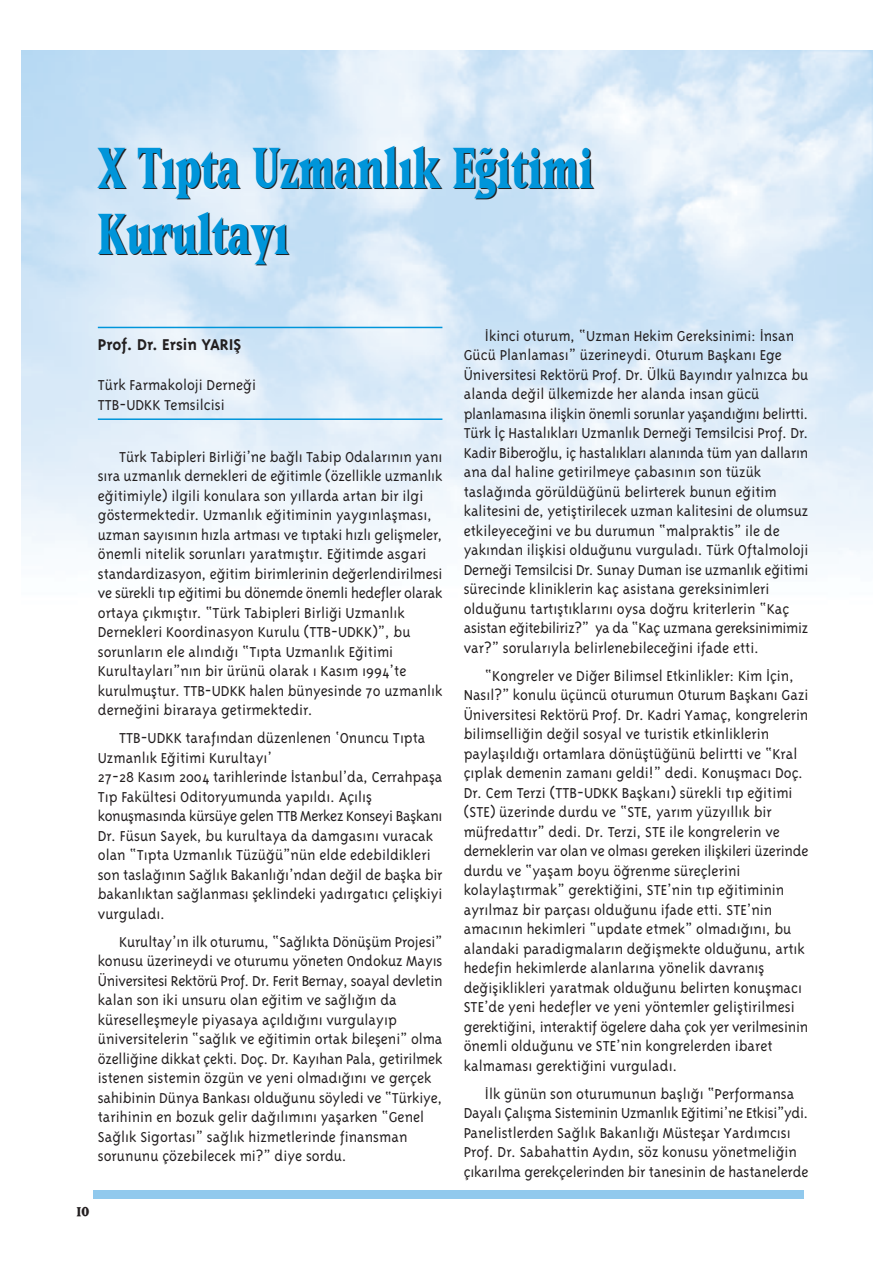
<style>
.page{position:relative;width:893px;height:1263px;background:#fff}
.page>*{position:absolute;margin:0;border:0;box-sizing:border-box;transform-origin:0 0}
.t1{font:800 66px/66px "Matrix Trk";color:#0095da;scale:.7 1}
.t2{font:800 21px "Matrix Trk";color:#231f20;scale:.7 1}
.t3{font:700 18px "Triplex";color:#231f20}
.t4{font:300 16.5px/19.5px "Triplex";color:#231f20}
</style>
<div class="page">
<hr style="left:98px;top:327px;width:344px;height:1px;background:#0095da">
<hr style="left:98px;top:418px;width:344px;height:2px;background:#0095da">
<div style="left:94px;top:1191px;width:710px;height:8px;background:#91c9ed"></div>
<h1 class="t1" style="left:98px;top:134px;width:709px">X T›pta Uzmanl›k E¤itimi<br>Kurultay›</h1>
<p class="t3" style="left:98px;top:337px;width:145px">Prof. Dr. Ersin YARIfi</p>
<p class="t4" style="left:98px;top:376px;width:160px">Türk Farmakoloji Derne¤i<br>TTB-UDKK Temsilcisi</p>
<p class="t4" style="left:98px;top:448px;width:346px;text-indent:21px">Türk Tabipleri Birli¤i’ne ba¤l› Tabip Odalar›n›n yan› s›ra uzmanl›k dernekleri de e¤itimle (özellikle uzmanl›k e¤itimiyle) ilgili konulara son y›llarda artan bir ilgi göstermektedir. Uzmanl›k e¤itiminin yayg›nlaflmas›, uzman say›s›n›n h›zla artmas› ve t›ptaki h›zl› geliflmeler, önemli nitelik sorunlar› yaratm›flt›r. E¤itimde asgari standardizasyon, e¤itim birimlerinin de¤erlendirilmesi ve sürekli t›p e¤itimi bu dönemde önemli hedefler olarak ortaya ç›km›flt›r. “Türk Tabipleri Birli¤i Uzmanl›k Dernekleri Koordinasyon Kurulu (TTB-UDKK)”, bu sorunlar›n ele al›nd›¤› “T›pta Uzmanl›k E¤itimi Kurultaylar›”n›n bir ürünü olarak 1 Kas›m 1994’te kurulmufltur. TTB-UDKK halen bünyesinde 70 uzmanl›k derne¤ini biraraya getirmektedir.</p>
<p class="t4" style="left:98px;top:730px;width:346px;text-indent:21px">TTB-UDKK taraf›ndan düzenlenen ‘Onuncu T›pta Uzmanl›k E¤itimi Kurultay›’<br>27-28 Kas›m 2004 tarihlerinde ‹stanbul’da, Cerrahpafla T›p Fakültesi Oditoryumunda yap›ld›. Aç›l›fl konuflmas›nda kürsüye gelen TTB Merkez Konseyi Baflkan› Dr. Füsun Sayek, bu kurultaya da damgas›n› vuracak olan “T›pta Uzmanl›k Tüzü¤ü”nün elde edebildikleri son tasla¤›n›n Sa¤l›k Bakanl›¤›’ndan de¤il de baflka bir bakanl›ktan sa¤lanmas› fleklindeki yad›rgat›c› çeliflkiyi vurgulad›.</p>
<p class="t4" style="left:98px;top:933px;width:346px;text-indent:21px">Kurultay’›n ilk oturumu, “Sa¤l›kta Dönüflüm Projesi” konusu üzerineydi ve oturumu yöneten Ondokuz May›s Üniversitesi Rektörü Prof. Dr. Ferit Bernay, soayal devletin kalan son iki unsuru olan e¤itim ve sa¤l›¤›n da küreselleflmeyle piyasaya aç›ld›¤›n› vurgulay›p üniversitelerin “sa¤l›k ve e¤itimin ortak bilefleni” olma özelli¤ine dikkat çekti. Doç. Dr. Kay›han Pala, getirilmek istenen sistemin özgün ve yeni olmad›¤›n› ve gerçek sahibinin Dünya Bankas› oldu¤unu söyledi ve “Türkiye, tarihinin en bozuk gelir da¤›l›m›n› yaflarken “Genel Sa¤l›k Sigortas›” sa¤l›k hizmetlerinde finansman sorununu çözebilecek mi?” diye sordu.</p>
<p class="t2" style="left:77px;top:1199px;width:20px">10</p>
<p class="t4" style="left:463px;top:327px;width:346px;text-indent:21px">‹kinci oturum, “Uzman Hekim Gereksinimi: ‹nsan Gücü Planlamas›” üzerineydi. Oturum Baflkan› Ege Üniversitesi Rektörü Prof. Dr. Ülkü Bay›nd›r yaln›zca bu alanda de¤il ülkemizde her alanda insan gücü planlamas›na iliflkin önemli sorunlar yafland›¤›n› belirtti.<br>Türk ‹ç Hastal›klar› Uzmanl›k Derne¤i Temsilcisi Prof. Dr.<br>Kadir Bibero¤lu, iç hastal›klar› alan›nda tüm yan dallar›n ana dal haline getirilmeye çabas›n›n son tüzük tasla¤›nda görüldü¤ünü belirterek bunun e¤itim kalitesini de, yetifltirilecek uzman kalitesini de olumsuz etkileyece¤ini ve bu durumun “malpraktis” ile de yak›ndan iliflkisi oldu¤unu vurgulad›. Türk Oftalmoloji Derne¤i Temsilcisi Dr. Sunay Duman ise uzmanl›k e¤itimi sürecinde kliniklerin kaç asistana gereksinimleri oldu¤unu tart›flt›klar›n› oysa do¤ru kriterlerin “Kaç asistan e¤itebiliriz?” ya da “Kaç uzmana gereksinimimiz var?” sorular›yla belirlenebilece¤ini ifade etti.</p>
<p class="t4" style="left:463px;top:667px;width:346px;text-indent:21px">“Kongreler ve Di¤er Bilimsel Etkinlikler: Kim ‹çin, Nas›l?” konulu üçüncü oturumun Oturum Baflkan› Gazi Üniversitesi Rektörü Prof. Dr. Kadri Yamaç, kongrelerin bilimselli¤in de¤il sosyal ve turistik etkinliklerin paylafl›ld›¤› ortamlara dönüfltü¤ünü belirtti ve “Kral ç›plak demenin zaman› geldi!” dedi. Konuflmac› Doç.<br>Dr. Cem Terzi (TTB-UDKK Baflkan›) sürekli t›p e¤itimi (STE) üzerinde durdu ve “STE, yar›m yüzy›ll›k bir müfredatt›r” dedi. Dr. Terzi, STE ile kongrelerin ve derneklerin var olan ve olmas› gereken iliflkileri üzerinde durdu ve “yaflam boyu ö¤renme süreçlerini kolaylaflt›rmak” gerekti¤ini, STE’nin t›p e¤itiminin ayr›lmaz bir parças› oldu¤unu ifade etti. STE’nin amac›n›n hekimleri “update etmek” olmad›¤›n›, bu alandaki paradigmalar›n de¤iflmekte oldu¤unu, art›k hedefin hekimlerde alanlar›na yönelik davran›fl de¤ifliklikleri yaratmak oldu¤unu belirten konuflmac› STE’de yeni hedefler ve yeni yöntemler gelifltirilmesi gerekti¤ini, interaktif ögelere daha çok yer verilmesinin önemli oldu¤unu ve STE’nin kongrelerden ibaret kalmamas› gerekti¤ini vurgulad›.</p>
<p class="t4" style="left:463px;top:1085px;width:346px;text-indent:21px">‹lk günün son oturumunun bafll›¤› “Performansa Dayal› Çal›flma Sisteminin Uzmanl›k E¤itimi’ne Etkisi”ydi.<br>Panelistlerden Sa¤l›k Bakanl›¤› Müsteflar Yard›mc›s› Prof. Dr. Sabahattin Ayd›n, söz konusu yönetmeli¤in ç›kar›lma gerekçelerinden bir tanesinin de hastanelerde</p>
</div>
